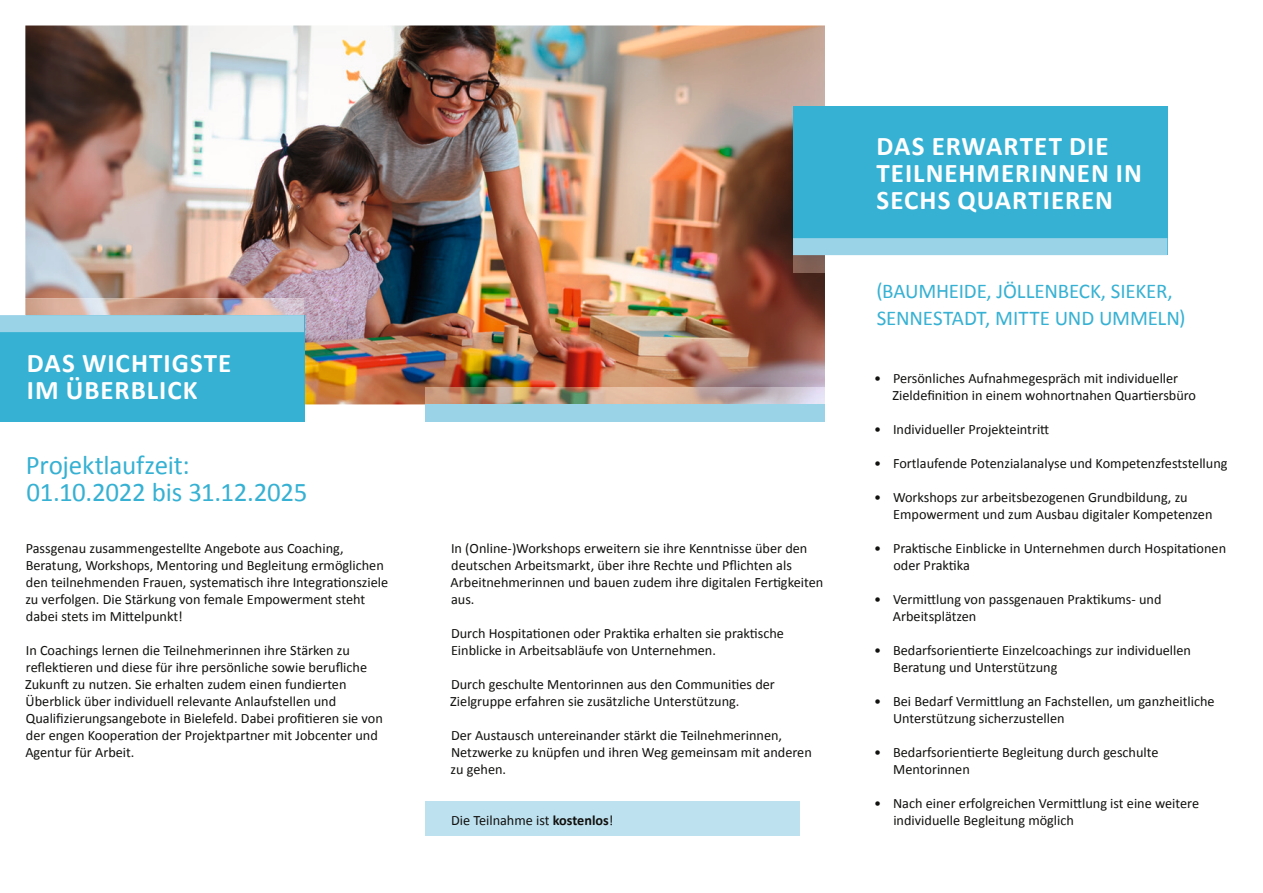
<style>
.page{position:relative;width:1263px;height:893px;background:#fff}
.page>*{position:absolute;margin:0;border:0;box-sizing:border-box;transform-origin:0 0}
.t1{font:700 27px/27px "Calibri";letter-spacing:.035em;color:#fff}
.t2{font:27px/27px "Calibri";letter-spacing:-.01em;color:#36b1d3}
.t3{font:21px/27px "Calibri";letter-spacing:-.01em;color:#36b1d3}
.t4{font:14.25px/17px "Calibri";color:#11110f}
.s1{font-weight:700}
</style>
<div class="page">
<img style="left:25px;top:26px;width:800px;height:378px">
<div style="left:0;top:315px;width:304px;height:106px;background:#36b1d3"></div>
<img style="left:25px;top:298px;width:279px;height:17px">
<div style="left:0;top:315px;width:304px;height:17px;background:#9ad2e7"></div>
<img style="left:425px;top:387px;width:400px;height:17px">
<div style="left:425px;top:404px;width:400px;height:17px;background:#9ad2e7"></div>
<div style="left:425px;top:801px;width:374px;height:35px;background:#bee1ef"></div>
<div style="left:793px;top:106px;width:374px;height:149px;background:#36b1d3"></div>
<svg style="left:793px;top:238px;width:374px;height:34px"></svg>
<h1 class="t1" style="left:27px;top:348px;width:206px">DAS WICHTIGSTE<br>IM ÜBERBLICK</h1>
<h1 class="t2" style="left:26px;top:450px;width:283px">Projektlaufzeit:<br>01.10.2022 bis 31.12.2025</h1>
<p class="t4" style="left:25px;top:539px;width:364px">Passgenau zusammengestellte Angebote aus Coaching, Beratung, Workshops, Mentoring und Begleitung ermöglichen den teilnehmenden Frauen, systematisch ihre Integrationsziele zu verfolgen. Die Stärkung von female Empowerment steht dabei stets im Mittelpunkt!</p>
<p class="t4" style="left:25px;top:641px;width:359px">In Coachings lernen die Teilnehmerinnen ihre Stärken zu reflektieren und diese für ihre persönliche sowie berufliche Zukunft zu nutzen. Sie erhalten zudem einen fundierten Überblick über individuell relevante Anlaufstellen und Qualifizierungsangebote in Bielefeld. Dabei profitieren sie von der engen Kooperation der Projektpartner mit Jobcenter und Agentur für Arbeit.</p>
<p class="t4" style="left:451px;top:539px;width:374px">In (Online-)Workshops erweitern sie ihre Kenntnisse über den deutschen Arbeitsmarkt, über ihre Rechte und Pflichten als Arbeitnehmerinnen und bauen zudem ihre digitalen Fertigkeiten aus.</p>
<p class="t4" style="left:451px;top:624px;width:335px">Durch Hospitationen oder Praktika erhalten sie praktische<br>Einblicke in Arbeitsabläufe von Unternehmen.</p>
<p class="t4" style="left:450px;top:675px;width:326px">Durch geschulte Mentorinnen aus den Communities der<br>Zielgruppe erfahren sie zusätzliche Unterstützung.</p>
<p class="t4" style="left:451px;top:726px;width:363px">Der Austausch untereinander stärkt die Teilnehmerinnen,<br>Netzwerke zu knüpfen und ihren Weg gemeinsam mit anderen zu gehen.</p>
<p class="t4" style="left:451px;top:811px;width:164px">Die Teilnahme ist <span class="s1">kostenlos</span>!</p>
<h1 class="t1" style="left:876px;top:132px;width:267px">DAS ERWARTET DIE<br>TEILNEHMERINNEN IN<br>SECHS QUARTIEREN</h1>
<h2 class="t3" style="left:876px;top:276px;width:311px">(BAUMHEIDE, JÖLLENBECK, SIEKER,<br>SENNESTADT, MITTE UND UMMELN)</h2>
<p class="t4" style="left:892px;top:369px;width:305px;text-indent:-18px">• Persönliches Aufnahmegespräch mit individueller<br>Zieldefinition in einem wohnortnahen Quartiersbüro</p>
<p class="t4" style="left:874px;top:420px;width:177px">• Individueller Projekteintritt</p>
<p class="t4" style="left:874px;top:454px;width:355px">• Fortlaufende Potenzialanalyse und Kompetenzfeststellung</p>
<p class="t4" style="left:893px;top:488px;width:321px;text-indent:-19px">• Workshops zur arbeitsbezogenen Grundbildung, zu<br>Empowerment und zum Ausbau digitaler Kompetenzen</p>
<p class="t4" style="left:893px;top:539px;width:334px;text-indent:-19px">• Praktische Einblicke in Unternehmen durch Hospitationen oder Praktika</p>
<p class="t4" style="left:893px;top:590px;width:270px;text-indent:-19px">• Vermittlung von passgenauen Praktikums- und<br>Arbeitsplätzen</p>
<p class="t4" style="left:893px;top:641px;width:299px;text-indent:-19px">• Bedarfsorientierte Einzelcoachings zur individuellen<br>Beratung und Unterstützung</p>
<p class="t4" style="left:893px;top:692px;width:323px;text-indent:-19px">• Bei Bedarf Vermittlung an Fachstellen, um ganzheitliche<br>Unterstützung sicherzustellen</p>
<p class="t4" style="left:893px;top:743px;width:267px;text-indent:-19px">• Bedarfsorientierte Begleitung durch geschulte<br>Mentorinnen</p>
<p class="t4" style="left:893px;top:794px;width:307px;text-indent:-19px">• Nach einer erfolgreichen Vermittlung ist eine weitere individuelle Begleitung möglich</p>
</div>
